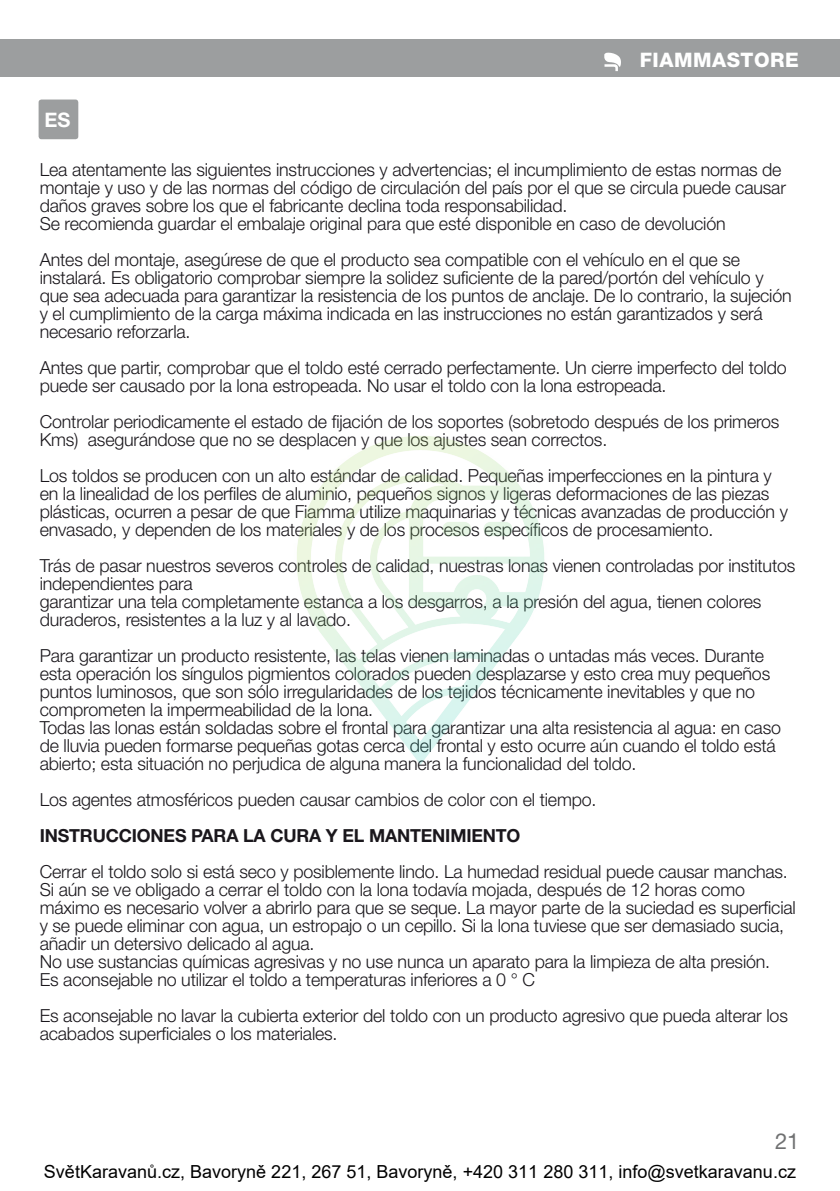
<style>
.page{position:relative;width:840px;height:1191px;background:#fff}
.page>*{position:absolute;margin:0;border:0;box-sizing:border-box;transform-origin:0 0}
.t1{font:22px "Helvetica Neue";color:#707172}
.t2{font:800 20px "Helvetica Neue";letter-spacing:.025em;color:#fff}
.t3{font:700 20px "Helvetica Neue";color:#fff}
.t4{font:300 18px/18px "Helvetica Neue";letter-spacing:-.01em;color:#1a171c}
.t5{font:18px "Arial";color:#000}
.t6{font:700 18px "Helvetica Neue";letter-spacing:-.01em;color:#1a171c}
</style>
<div class="page">
<div style="left:0;top:40px;width:839px;height:37px;background:#9c9e9f"></div>
<svg style="left:604px;top:52px;width:16px;height:19px"></svg>
<div style="left:39px;top:99px;width:39px;height:40px;background:#9c9e9f;border-radius:3px"></div>
<img style="left:297px;top:436px;width:248px;height:329px">
<p class="t2" style="left:639px;top:48px;width:160px">FIAMMASTORE</p>
<p class="t3" style="left:45px;top:108px;width:27px">ES</p>
<p class="t4" style="left:40px;top:160px;width:747px">Lea atentamente las siguientes instrucciones y advertencias; el incumplimiento de estas normas de montaje y uso y de las normas del código de circulación del país por el que se circula puede causar daños graves sobre los que el fabricante declina toda responsabilidad.<br>Se recomienda guardar el embalaje original para que esté disponible en caso de devolución</p>
<p class="t4" style="left:40px;top:250px;width:753px">Antes del montaje, asegúrese de que el producto sea compatible con el vehículo en el que se instalará. Es obligatorio comprobar siempre la solidez suficiente de la pared/portón del vehículo y que sea adecuada para garantizar la resistencia de los puntos de anclaje. De lo contrario, la sujeción y el cumplimiento de la carga máxima indicada en las instrucciones no están garantizados y será necesario reforzarla.</p>
<p class="t4" style="left:40px;top:358px;width:748px">Antes que partir, comprobar que el toldo esté cerrado perfectamente. Un cierre imperfecto del toldo puede ser causado por la lona estropeada. No usar el toldo con la lona estropeada.</p>
<p class="t4" style="left:40px;top:412px;width:740px">Controlar periodicamente el estado de fijación de los soportes (sobretodo después de los primeros<br>Kms) asegurándose que no se desplacen y que los ajustes sean correctos.</p>
<p class="t4" style="left:40px;top:466px;width:749px">Los toldos se producen con un alto estándar de calidad. Pequeñas imperfecciones en la pintura y en la linealidad de los perfiles de aluminio, pequeños signos y ligeras deformaciones de las piezas plásticas, ocurren a pesar de que Fiamma utilize maquinarias y técnicas avanzadas de producción y envasado, y dependen de los materiales y de los procesos específicos de procesamiento.</p>
<p class="t4" style="left:40px;top:556px;width:756px">Trás de pasar nuestros severos controles de calidad, nuestras lonas vienen controladas por institutos independientes para<br>garantizar una tela completamente estanca a los desgarros, a la presión del agua, tienen colores duraderos, resistentes a la luz y al lavado.</p>
<p class="t4" style="left:40px;top:646px;width:742px">Para garantizar un producto resistente, las telas vienen laminadas o untadas más veces. Durante esta operación los síngulos pigmientos colorados pueden desplazarse y esto crea muy pequeños puntos luminosos, que son sólo irregularidades de los tejidos técnicamente inevitables y que no comprometen la impermeabilidad de la lona.<br>Todas las lonas están soldadas sobre el frontal para garantizar una alta resistencia al agua: en caso de lluvia pueden formarse pequeñas gotas cerca del frontal y esto ocurre aún cuando el toldo está abierto; esta situación no perjudica de alguna manera la funcionalidad del toldo.</p>
<p class="t4" style="left:40px;top:790px;width:558px">Los agentes atmosféricos pueden causar cambios de color con el tiempo.</p>
<p class="t6" style="left:40px;top:824px;width:482px">INSTRUCCIONES PARA LA CURA Y EL MANTENIMIENTO</p>
<p class="t4" style="left:40px;top:862px;width:757px">Cerrar el toldo solo si está seco y posiblemente lindo. La humedad residual puede causar manchas.<br>Si aún se ve obligado a cerrar el toldo con la lona todavía mojada, después de 12 horas como máximo es necesario volver a abrirlo para que se seque. La mayor parte de la suciedad es superficial y se puede eliminar con agua, un estropajo o un cepillo. Si la lona tuviese que ser demasiado sucia, añadir un detersivo delicado al agua.<br>No use sustancias químicas agresivas y no use nunca un aparato para la limpieza de alta presión.<br>Es aconsejable no utilizar el toldo a temperaturas inferiores a 0 ° C</p>
<p class="t4" style="left:40px;top:1006px;width:749px">Es aconsejable no lavar la cubierta exterior del toldo con un producto agresivo que pueda alterar los acabados superficiales o los materiales.</p>
<p class="t1" style="left:774px;top:1127px;width:26px">21</p>
<p class="t5" style="left:44px;top:1159px;width:753px">SvětKaravanů.cz, Bavoryně 221, 267 51, Bavoryně, +420 311 280 311, info@svetkaravanu.cz</p>
</div>
